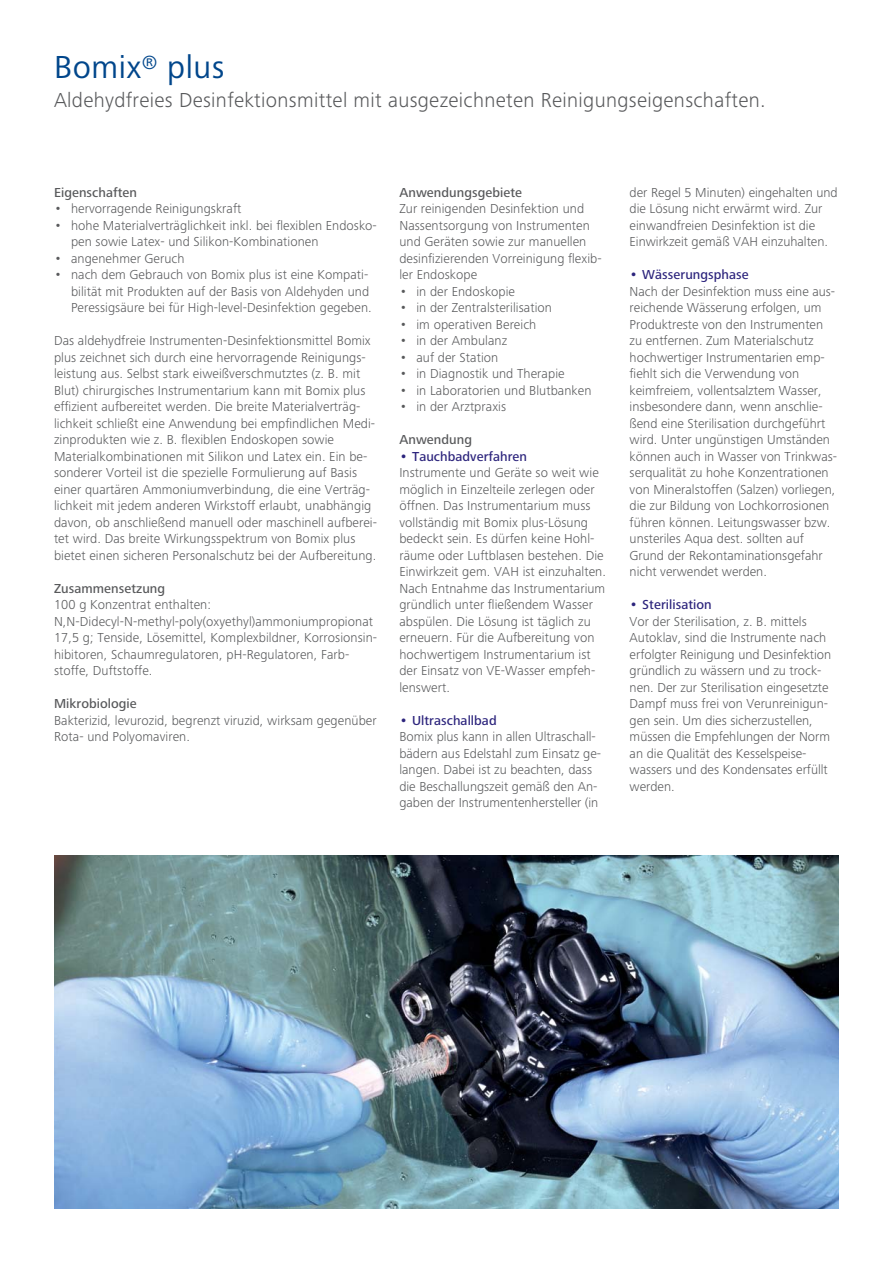
<style>
.page{position:relative;width:893px;height:1263px;background:#fff}
.page>*{position:absolute;margin:0;border:0;box-sizing:border-box;transform-origin:0 0}
.t1{font:33px "Frutiger Next LTW1 G";letter-spacing:.015em;color:#00468b}
.t2{font:300 21px "Frutiger Next LTW1 G";letter-spacing:.015em;color:#58595b}
.t3{font:300 13.5px/16.5px "Frutiger Next LTW1 G";letter-spacing:.005em;color:#58595b}
.t4{font:500 13.5px "Frutiger Next LTW1 G";letter-spacing:.005em;color:#58595b}
.s1{font-size:15px}
.s2{font-weight:500;font-size:15px;color:#2d257d}
.s3{font-weight:500;color:#2d257d}
</style>
<div class="page">
<img style="left:54px;top:856px;width:784px;height:353px">
<h1 class="t1" style="left:54px;top:54px;width:172px">Bomix<sup>®</sup> plus</h1>
<h2 class="t2" style="left:54px;top:92px;width:713px">Aldehydfreies Desinfektionsmittel mit ausgezeichneten Reinigungseigenschaften.</h2>
<p class="t4" style="left:54px;top:187px;width:85px">Eigenschaften</p>
<p class="t3" style="left:54px;top:202px;width:189px"><span class="s1">•</span> hervorragende Reinigungskraft</p>
<p class="t3" style="left:71px;top:218px;width:307px;text-indent:-17px"><span class="s1">•</span> hohe Materialverträglichkeit inkl. bei flexiblen Endosko&shy;pen sowie Latex- und Silikon-Kombinationen</p>
<p class="t3" style="left:54px;top:251px;width:132px"><span class="s1">•</span> angenehmer Geruch</p>
<p class="t3" style="left:71px;top:268px;width:302px;text-indent:-17px"><span class="s1">•</span> nach dem Gebrauch von Bomix plus ist eine Kompati&shy;bilität mit Produkten auf der Basis von Aldehyden und<br>Peressigsäure bei für High-level-Desinfektion gegeben.</p>
<p class="t3" style="left:54px;top:334px;width:325px">Das aldehydfreie Instrumenten-Desinfektionsmittel Bomix plus zeichnet sich durch eine hervorragende Reinigungs&shy;leistung aus. Selbst stark eiweißverschmutztes (z. B. mit Blut) chirurgisches Instrumen tarium kann mit Bomix plus effizient aufbereitet werden. Die breite Materialverträg&shy;lichkeit schließt eine Anwendung bei empfindlichen Medi&shy;zinprodukten wie z. B. flexiblen Endos kopen sowie Materialkom binationen mit Silikon und Latex ein. Ein be&shy;sonderer Vorteil ist die spezielle Formulierung auf Basis einer quartären Ammoniumverbindung, die eine Verträg&shy;lichkeit mit jedem anderen Wirkstoff erlaubt, unabhängig davon, ob anschließend manuell oder maschinell aufberei&shy;tet wird. Das breite Wirkungsspektrum von Bomix plus bietet einen sicheren Personalschutz bei der Aufbereitung.</p>
<p class="t4" style="left:54px;top:583px;width:113px">Zusammensetzung</p>
<p class="t3" style="left:54px;top:598px;width:325px">100 g Konzentrat enthalten:<br>N,N-Didecyl-N-methyl-poly(oxyethyl)ammoniumpropionat 17,5 g; Tenside, Lösemittel, Komplexbildner, Korrosionsin&shy;hibitoren, Schaumregulatoren, pH-Regu latoren, Farb&shy;stoffe, Duftstoffe.</p>
<p class="t4" style="left:54px;top:699px;width:84px">Mikrobiologie</p>
<p class="t3" style="left:54px;top:713px;width:324px">Bakterizid, levurozid, begrenzt viruzid, wirksam gegenüber<br>Rota- und Polyomaviren.</p>
<p class="t4" style="left:399px;top:187px;width:124px">Anwendungsgebiete</p>
<p class="t3" style="left:399px;top:202px;width:204px">Zur reinigenden Desinfektion und<br>Nassentsorgung von Instrumenten und Geräten sowie zur manuellen desinfizierenden Vor reinigung flexib&shy;ler Endoskope</p>
<p class="t3" style="left:399px;top:284px;width:117px"><span class="s1">•</span> in der Endoskopie</p>
<p class="t3" style="left:399px;top:301px;width:154px"><span class="s1">•</span> in der Zentralsterilisation</p>
<p class="t3" style="left:399px;top:317px;width:138px"><span class="s1">•</span> im operativen Bereich</p>
<p class="t3" style="left:399px;top:334px;width:109px"><span class="s1">•</span> in der Ambulanz</p>
<p class="t3" style="left:399px;top:350px;width:100px"><span class="s1">•</span> auf der Station</p>
<p class="t3" style="left:399px;top:367px;width:167px"><span class="s1">•</span> in Diagnostik und Therapie</p>
<p class="t3" style="left:399px;top:383px;width:194px"><span class="s1">•</span> in Laboratorien und Blutbanken</p>
<p class="t3" style="left:399px;top:400px;width:108px"><span class="s1">•</span> in der Arztpraxis</p>
<p class="t4" style="left:399px;top:435px;width:74px">Anwendung</p>
<p class="t3" style="left:399px;top:449px;width:208px"><span class="s2">•</span> <span class="s3">Tauchbadverfahren<br></span>Instrumente und Geräte so weit wie möglich in Einzelteile zerlegen oder öffnen. Das Instrumentarium muss vollständig mit Bomix plus-Lösung bedeckt sein. Es dürfen keine Hohl&shy;räume oder Luftblasen bestehen. Die Einwirkzeit gem. VAH ist einzuhalten.<br>Nach Entnahme das Instrumentarium gründlich unter fließendem Wasser abspülen. Die Lösung ist täglich zu erneuern. Für die Aufbereitung von hochwertigem Instrumentarium ist der Einsatz von VE-Wasser empfeh&shy;lenswert.</p>
<p class="t3" style="left:399px;top:713px;width:203px"><span class="s2">•</span> <span class="s3">Ultraschallbad<br></span>Bomix plus kann in allen Ultraschall&shy;bädern aus Edelstahl zum Einsatz ge&shy;langen. Dabei ist zu beachten, dass die Beschallungszeit gemäß den An&shy;gaben der Instrumentenhersteller (in</p>
<p class="t3" style="left:630px;top:185px;width:209px">der Regel 5 Minuten) eingehalten und die Lösung nicht erwärmt wird. Zur einwandfreien Desinfektion ist die Einwirkzeit gemäß VAH einzuhalten.</p>
<p class="t3" style="left:630px;top:268px;width:209px"><span class="s2">•</span> <span class="s3">Wässerungsphase<br></span>Nach der Desinfektion muss eine aus&shy;reichende Wässerung erfolgen, um Produkt reste von den Instrumenten zu entfernen. Zum Materialschutz hochwertiger Instrumentarien emp&shy;fiehlt sich die Verwendung von keimfreiem, vollentsalztem Wasser, insbesondere dann, wenn an schlie&shy;ßend eine Sterilisation durchgeführt wird. Unter ungünstigen Umständen können auch in Wasser von Trinkwas&shy;serqualität zu hohe Konzentrationen von Mineralstoffen (Salzen) vorliegen, die zur Bildung von Lochkorrosionen führen können. Leitungswasser bzw. unsteriles Aqua dest. sollten auf Grund der Rekontaminationsgefahr nicht verwendet werden.</p>
<p class="t3" style="left:630px;top:598px;width:203px"><span class="s2">•</span> <span class="s3">Sterilisation<br></span>Vor der Sterilisation, z. B. mittels<br>Autoklav, sind die Instrumente nach erfolgter Reinigung und Desinfektion gründlich zu wässern und zu trock&shy;nen. Der zur Sterilisation eingesetzte<br>Dampf muss frei von Verunreinigun&shy;gen sein. Um dies sicherzustellen, müssen die Empfehlungen der Norm an die Qualität des Kesselspeise&shy;wassers und des Kondensates erfüllt werden.</p>
</div>
